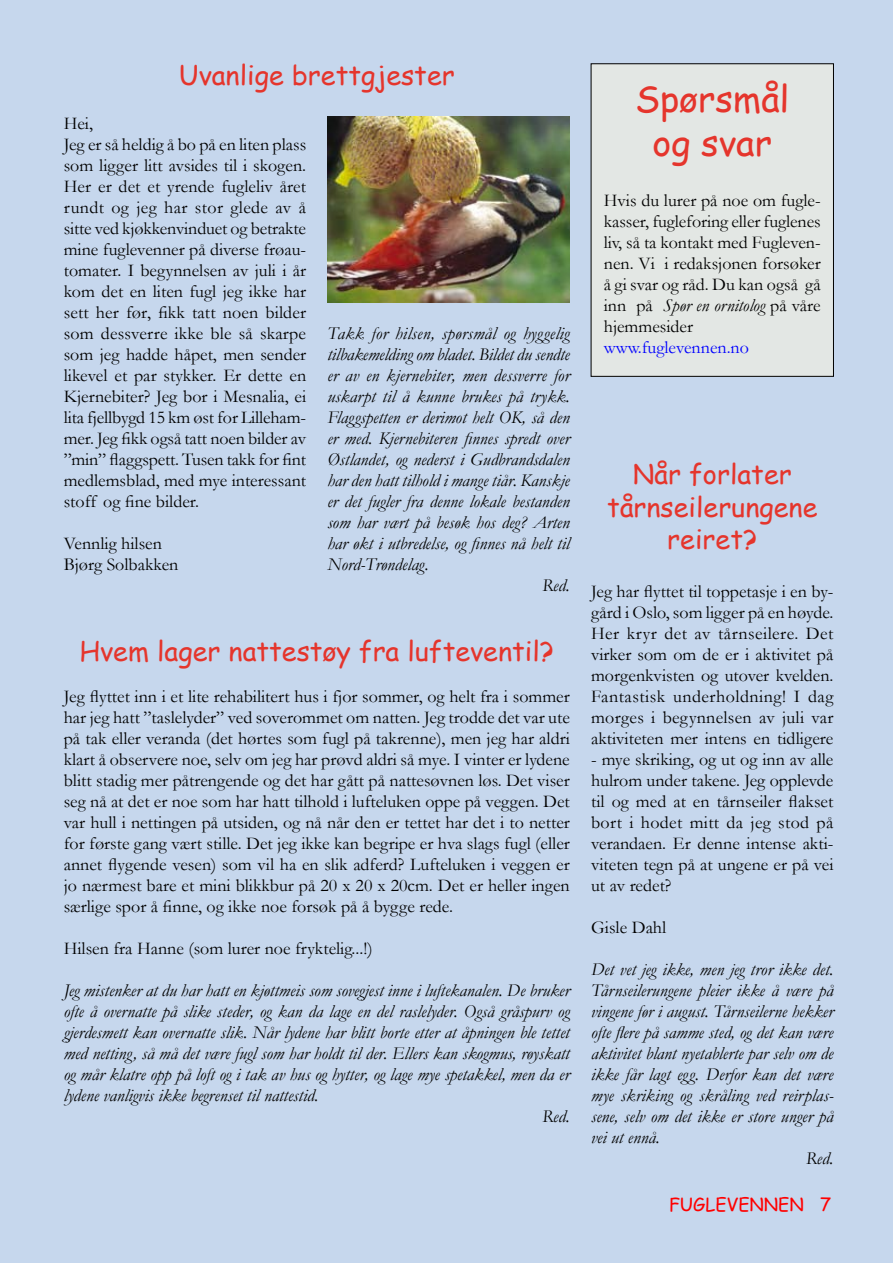
<style>
.page{position:relative;width:893px;height:1263px;background:#c6d7ed}
.page>*{position:absolute;margin:0;border:0;box-sizing:border-box;transform-origin:0 0}
.t1{font:36px/43.2px "Comic Sans MS";color:#e5352c;text-align:center}
.t2{font:27px/32.4px "Comic Sans MS";color:#e5352c;text-align:center}
.t3{font:18px/21px "Garamond";color:#000;text-align:justify}
.t4{font:italic 18px/21px "Garamond";color:#000;text-align:justify}
.t5{font:18px "Garamond";color:#00f}
.t6{font:18px "Comic Sans MS";color:#f00}
.s1{font-style:italic}
</style>
<div class="page">
<div style="left:591px;top:64px;width:242px;height:312px;background:#e3e7e4"></div>
<img style="left:327px;top:117px;width:243px;height:185px">
<h2 class="t2" style="left:179px;top:58px;width:277px">Uvanlige brettgjester</h2>
<h1 class="t1" style="left:635px;top:77px;width:156px">Spørsmål og svar</h1>
<p class="t3" style="left:604px;top:189px;width:218px">Hvis du lurer på noe om fugle&shy;kasser, fugleforing eller fuglenes liv, så ta kontakt med Fugleven&shy;nen. Vi i redaksjonen forsøker å gi svar og råd. Du kan også gå inn på <span class="s1">Spør en ornitolog</span> på våre hjemmesider</p>
<p class="t5" style="left:604px;top:335px;width:147px">www.fuglevennen.no</p>
<p class="t3" style="left:64px;top:112px;width:244px;text-align:left">Hei,<br>Jeg er så heldig å bo på en liten plass som ligger litt avsides til i skogen.<br>Her er det et yrende fugleliv året rundt og jeg har stor glede av å sitte ved kjøkkenvinduet og betrakte mine fuglevenner på diverse frøau&shy;tomater. I begynnelsen av juli i år kom det en liten fugl jeg ikke har sett her før, fikk tatt noen bilder som dessverre ikke ble så skarpe som jeg hadde håpet, men sender likevel et par stykker. Er dette en<br>Kjernebiter? Jeg bor i Mesnalia, ei lita fjellbygd 15 km øst for Lilleham&shy;mer. Jeg fikk også tatt noen bilder av ”min” flaggspett. Tusen takk for fint medlemsblad, med mye interessant stoff og fine bilder.</p>
<p class="t3" style="left:64px;top:532px;width:116px">Vennlig hilsen<br>Bjørg Solbakken</p>
<p class="t4" style="left:327px;top:322px;width:244px">Takk for hilsen, spørsmål og hyggelig tilbakemelding om bladet. Bildet du sendte er av en kjernebiter, men dessverre for uskarpt til å kunne brukes på trykk.<br>Flaggspetten er derimot helt OK, så den er med. Kjernebiteren finnes spredt over Østlandet, og nederst i Gudbrandsdalen har den hatt tilhold i mange tiår. Kanskje er det fugler fra denne lokale bestanden som har vært på besøk hos deg? Arten har økt i utbredelse, og finnes nå helt til Nord-Trøndelag.</p>
<p class="t3" style="left:591px;top:581px;width:244px;text-indent:-49px"><sup>Red.</sup> Jeg har flyttet til toppetasje i en by&shy;gård i Oslo, som ligger på en høyde.<br>Her kryr det av tårnseilere. Det virker som om de er i aktivitet på morgenkvisten og utover kvelden.<br>Fantastisk underholdning! I dag morges i begynnelsen av juli var aktiviteten mer intens en tidligere</p>
<p class="t3" style="left:591px;top:749px;width:244px">- mye skriking, og ut og inn av alle hulrom under takene. Jeg opplevde til og med at en tårnseiler flakset bort i hodet mitt da jeg stod på verandaen. Er denne intense akti&shy;viteten tegn på at ungene er på vei ut av redet?</p>
<p class="t3" style="left:591px;top:917px;width:77px">Gisle Dahl</p>
<p class="t4" style="left:591px;top:959px;width:244px">Det vet jeg ikke, men jeg tror ikke det.</p>
<p class="t4" style="left:591px;top:980px;width:244px">Tårnseilerungene pleier ikke å være på</p>
<p class="t4" style="left:591px;top:1001px;width:244px">vingene før i august. Tårnseilerne hekker</p>
<p class="t4" style="left:591px;top:1022px;width:244px">ofte flere på samme sted, og det kan være</p>
<p class="t4" style="left:591px;top:1043px;width:244px">aktivitet blant nyetablerte par selv om de</p>
<p class="t4" style="left:591px;top:1064px;width:244px">ikke får lagt egg. Derfor kan det være</p>
<p class="t4" style="left:591px;top:1085px;width:244px">mye skriking og skråling ved reirplas-</p>
<p class="t4" style="left:591px;top:1106px;width:244px">sene, selv om det ikke er store unger på</p>
<p class="t4" style="left:591px;top:1127px;width:70px">vei ut ennå.</p>
<p class="t4" style="left:806px;top:1148px;width:29px">Red.</p>
<h2 class="t2" style="left:607px;top:457px;width:212px">Når forlater tårnseilerungene reiret?</h2>
<h2 class="t2" style="left:79px;top:634px;width:476px">Hvem lager nattestøy fra lufteventil?</h2>
<p class="t3" style="left:64px;top:686px;width:508px">Jeg flyttet inn i et lite rehabilitert hus i fjor sommer, og helt fra i sommer har jeg hatt ”taslelyder” ved soverommet om natten. Jeg trodde det var ute på tak eller veranda (det hørtes som fugl på takrenne), men jeg har aldri klart å observere noe, selv om jeg har prøvd aldri så mye. I vinter er lydene blitt stadig mer påtrengende og det har gått på nattesøvnen løs. Det viser seg nå at det er noe som har hatt tilhold i lufteluken oppe på veggen. Det var hull i nettingen på utsiden, og nå når den er tettet har det i to netter for første gang vært stille. Det jeg ikke kan begripe er hva slags fugl (eller annet flygende vesen) som vil ha en slik adferd? Lufteluken i veggen er jo nærmest bare et mini blikkbur på 20 x 20 x 20cm. Det er heller ingen særlige spor å finne, og ikke noe forsøk på å bygge rede.</p>
<p class="t3" style="left:64px;top:938px;width:310px">Hilsen fra Hanne (som lurer noe fryktelig...!)</p>
<p class="t4" style="left:64px;top:980px;width:507px">Jeg mistenker at du har hatt en kjøttmeis som sovegjest inne i luftekanalen. De bruker</p>
<p class="t4" style="left:64px;top:1001px;width:508px">ofte å overnatte på slike steder, og kan da lage en del raslelyder. Også gråspurv og</p>
<p class="t4" style="left:64px;top:1022px;width:508px">gjerdesmett kan overnatte slik. Når lydene har blitt borte etter at åpningen ble tettet</p>
<p class="t4" style="left:64px;top:1043px;width:507px">med netting, så må det være fugl som har holdt til der. Ellers kan skogmus, røyskatt</p>
<p class="t4" style="left:64px;top:1064px;width:507px">og mår klatre opp på loft og i tak av hus og hytter, og lage mye spetakkel, men da er</p>
<p class="t4" style="left:64px;top:1085px;width:256px">lydene vanligvis ikke begrenset til nattestid.</p>
<p class="t4" style="left:542px;top:1106px;width:29px">Red.</p>
<p class="t6" style="left:669px;top:1191px;width:163px">FUGLEVENNEN 7</p>
</div>
